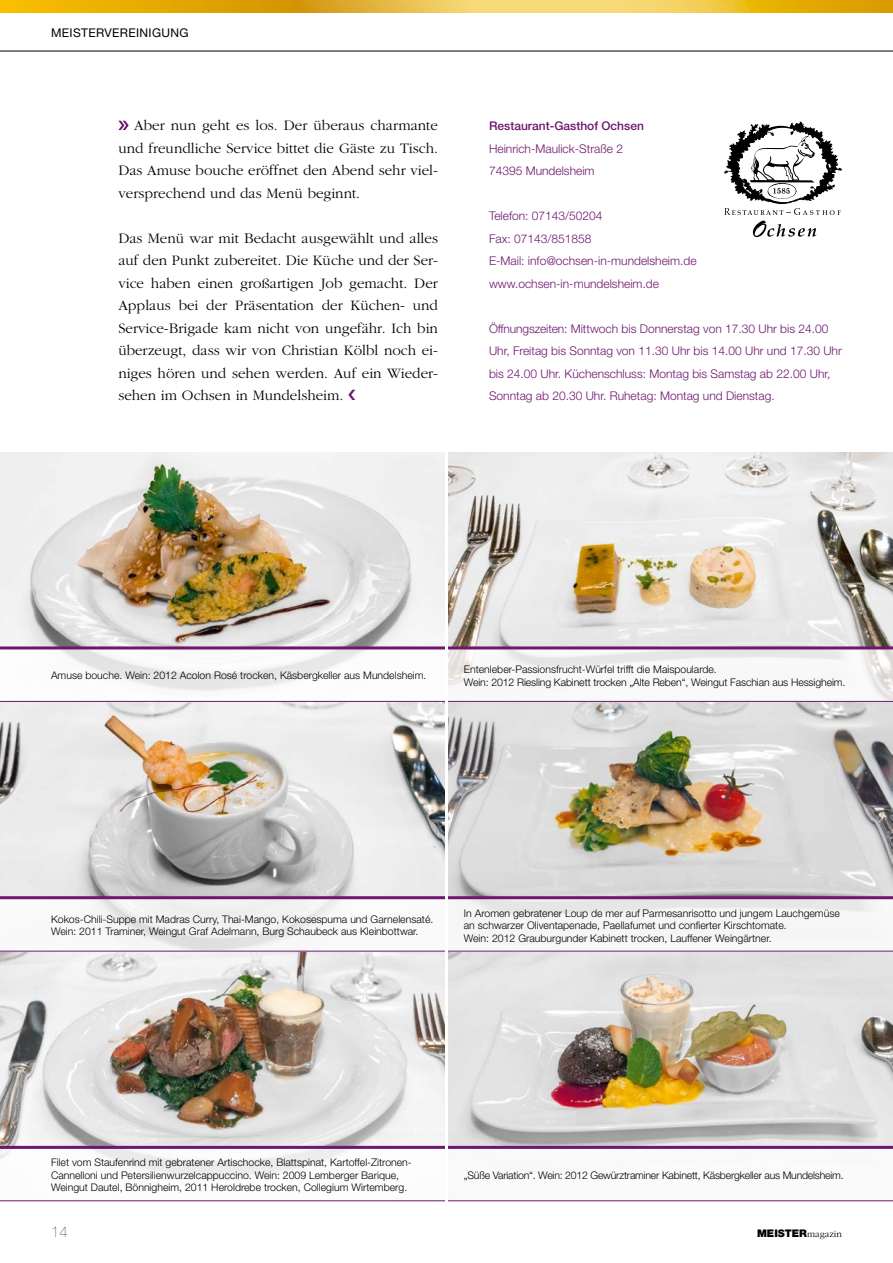
<style>
.page{position:relative;width:893px;height:1263px;background:#fff}
.page>*{position:absolute;margin:0;border:0;box-sizing:border-box;transform-origin:0 0}
.t1{font:300 15px/22.5px "Garamond";color:#000;text-align:justify}
.t2{font:200 15px "Helvetica Neue";color:#000}
.t3{font:300 12px/22.5px "Helvetica Neue";color:#6f166f}
.t4{font:500 12px "Helvetica Neue";color:#6f166f}
.t5{font:12px "Helvetica Neue";letter-spacing:.03em;color:#000}
.t6{font:300 10.5px/12.6px "Helvetica Neue";color:#000}
.t7{font:300 10.5px "Helvetica Neue";letter-spacing:-.02em;color:#000}
.t8{font:900 10.5px "Helvetica Neue";color:#000}
.s1{font-family:"Garamond";font-weight:300;font-size:9.75px}
</style>
<div class="page">
<svg style="left:0;top:0;width:893px;height:13px;background:#e9b92d"></svg>
<hr style="left:0;top:51px;width:893px;height:1px;background:#000">
<svg style="left:118px;top:121px;width:11px;height:9px"></svg>
<img style="left:0;top:452px;width:893px;height:694px">
<svg style="left:0;top:899px;width:893px;height:52px;fill:#f6f6f6"></svg>
<hr style="left:0;top:951px;width:893px;height:1px;background:#6f166f">
<hr style="left:0;top:896px;width:893px;height:3px;background:#6f166f">
<hr style="left:0;top:1200px;width:893px;height:1px;background:#6f166f">
<hr style="left:0;top:1146px;width:893px;height:3px;background:#6f166f">
<svg style="left:0;top:649px;width:893px;height:52px"></svg>
<hr style="left:0;top:701px;width:893px;height:1px;background:#6f166f">
<hr style="left:0;top:646px;width:893px;height:3px;background:#6f166f">
<hr style="left:445px;top:445px;width:3px;height:765px;background:#fff">
<svg style="left:753px;top:221px;width:63px;height:16px"></svg>
<svg style="left:724px;top:121px;width:118px;height:94px"></svg>
<p class="t5" style="left:51px;top:25px;width:139px">MEISTERVEREINIGUNG</p>
<h1 class="t1" style="left:118px;top:114px;width:321px;text-indent:16px">Aber nun geht es los. Der überaus charmante und freundliche Service bittet die Gäste zu Tisch.<br>Das Amuse bouche eröffnet den Abend sehr viel&shy;versprechend und das Menü beginnt.</h1>
<p class="t1" style="left:118px;top:227px;width:321px">Das Menü war mit Bedacht ausgewählt und alles auf den Punkt zubereitet. Die Küche und der Ser&shy;vice haben einen großartigen Job gemacht. Der Applaus bei der Präsentation der Küchen- und Service-Brigade kam nicht von ungefähr. Ich bin überzeugt, dass wir von Christian Kölbl noch ei&shy;niges hören und sehen werden. Auf ein Wieder&shy;sehen im Ochsen in Mundelsheim.</p>
<p class="t4" style="left:489px;top:119px;width:156px">Restaurant-Gasthof Ochsen</p>
<p class="t3" style="left:489px;top:137px;width:136px">Heinrich-Maulick-Straße 2<br>74395 Mundelsheim</p>
<p class="t3" style="left:489px;top:204px;width:209px">Telefon: 07143/50204<br>Fax: 07143/851858<br>E-Mail: info@ochsen-in-mundelsheim.de www.ochsen-in-mundelsheim.de</p>
<p class="t3" style="left:489px;top:317px;width:354px">Öffnungszeiten: Mittwoch bis Donnerstag von 17.30 Uhr bis 24.00<br>Uhr, Freitag bis Sonntag von 11.30 Uhr bis 14.00 Uhr und 17.30 Uhr bis 24.00 Uhr. Küchenschluss: Montag bis Samstag ab 22.00 Uhr, Sonntag ab 20.30 Uhr. Ruhetag: Montag und Dienstag.</p>
<p class="t6" style="left:51px;top:669px;width:377px">Amuse bouche. Wein: 2012 Acolon Rosé trocken, Käsbergkeller aus Mundelsheim.</p>
<p class="t6" style="left:464px;top:663px;width:383px">Entenleber-Passionsfrucht-Würfel trifft die Maispoularde.<br>Wein: 2012 Riesling Kabinett trocken „Alte Reben“, Weingut Faschian aus Hessigheim.</p>
<p class="t6" style="left:51px;top:912px;width:384px">Kokos-Chili-Suppe mit Madras Curry, Thai-Mango, Kokosespuma und Garnelensaté.<br>Wein: 2011 Traminer, Weingut Graf Adelmann, Burg Schaubeck aus Kleinbottwar.</p>
<p class="t6" style="left:464px;top:906px;width:377px">In Aromen gebratener Loup de mer auf Parmesanrisotto und jungem Lauchgemüse an schwarzer Oliventapenade, Paellafumet und confierter Kirschtomate.<br>Wein: 2012 Grauburgunder Kabinett trocken, Lauffener Weingärtner.</p>
<p class="t6" style="left:51px;top:1156px;width:362px">Filet vom Staufenrind mit gebratener Artischocke, Blattspinat, Kartoffel-Zitronen-<br>Cannelloni und Petersilienwurzelcappuccino. Wein: 2009 Lemberger Barique,<br>Weingut Dautel, Bönnigheim, 2011 Heroldrebe trocken, Collegium Wirtemberg.</p>
<p class="t7" style="left:464px;top:1168px;width:381px">„Süße Variation“. Wein: 2012 Gewürztraminer Kabinett, Käsbergkeller aus Mundelsheim.</p>
<h1 class="t2" style="left:51px;top:1223px;width:18px">14</h1>
<p class="t8" style="left:757px;top:1227px;width:86px">MEISTER<span class="s1">magazin</span></p>
</div>
